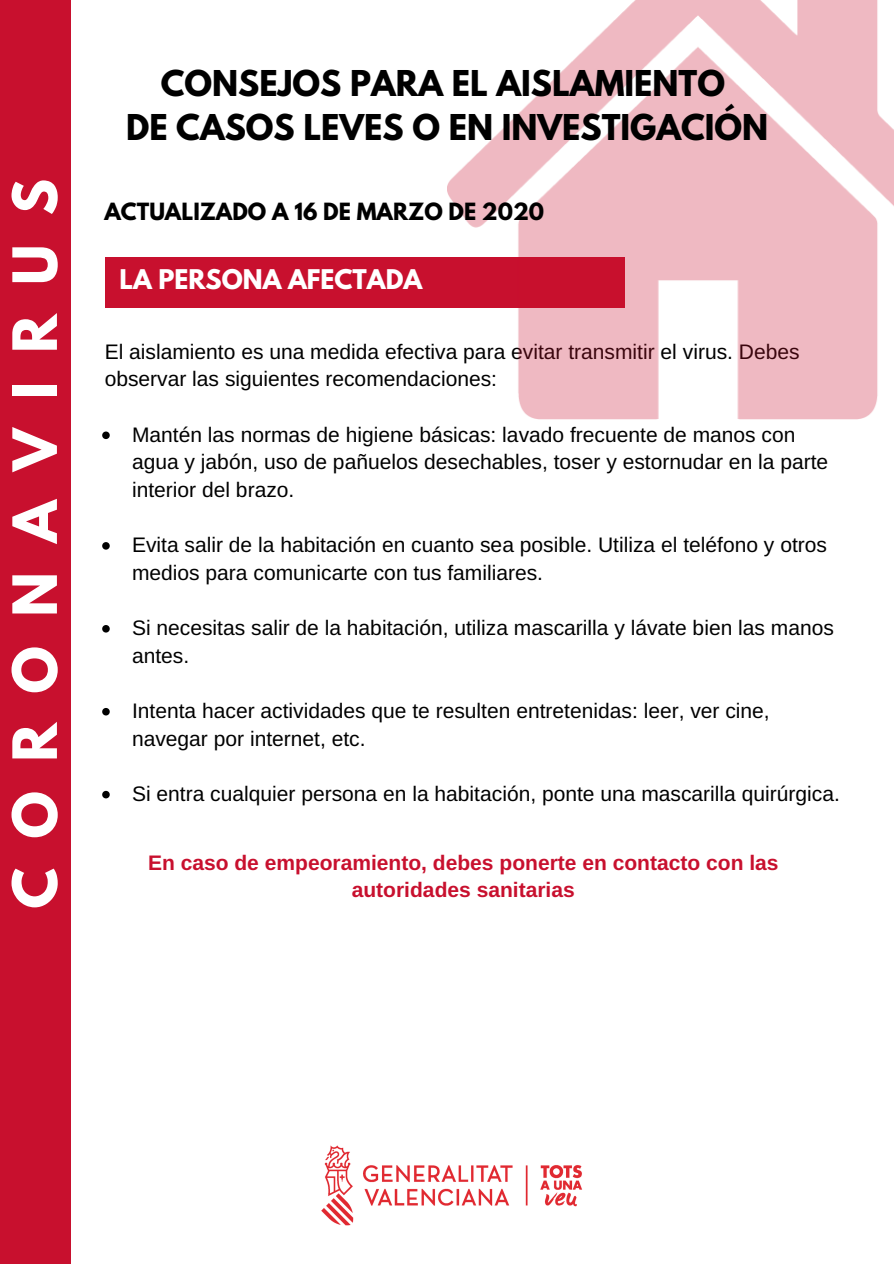
<style>
.page{position:relative;width:894px;height:1264px;background:#fff}
.page>*{position:absolute;margin:0;border:0;box-sizing:border-box;transform-origin:0 0}
.t1{font:700 54px "League Spartan";letter-spacing:.545em;color:#fff}
.t2{font:700 31.5px/44px "League Spartan";color:#000;text-align:center}
.t3{font:700 24px "League Spartan";color:#fff}
.t4{font:21px/27.6px "Arimo";color:#000}
.t5{font:700 21px/27.6px "Arimo";color:#c8102e;text-align:center}
.t6{font:700 21px "League Spartan";color:#000}
</style>
<div class="page">
<div style="left:0;top:0;width:71px;height:1263px;background:#c8102e"></div>
<div style="left:105px;top:258px;width:519px;height:50px;background:#c8102e"></div>
<svg style="left:102px;top:431px;width:8px;height:8px"></svg>
<svg style="left:102px;top:542px;width:8px;height:7px"></svg>
<svg style="left:102px;top:625px;width:8px;height:7px"></svg>
<svg style="left:102px;top:708px;width:8px;height:7px"></svg>
<svg style="left:102px;top:790px;width:8px;height:8px"></svg>
<img style="left:447px;top:0;width:446px;height:420px">
<img style="left:321px;top:1145px;width:262px;height:81px">
<h1 class="t1" style="left:8px;top:908px;width:731px;rotate:-90deg">CORONAVIRUS</h1>
<h2 class="t2" style="left:126px;top:66px;width:643px">CONSEJOS PARA EL AISLAMIENTO<br>DE CASOS LEVES O EN INVESTIGACIÓN</h2>
<p class="t6" style="left:104px;top:201px;width:441px">ACTUALIZADO A 16 DE MARZO DE 2020</p>
<p class="t3" style="left:119px;top:267px;width:304px">LA PERSONA AFECTADA</p>
<p class="t4" style="left:105px;top:337px;width:696px">El aislamiento es una medida efectiva para evitar transmitir el virus. Debes observar las siguientes recomendaciones:</p>
<p class="t4" style="left:132px;top:420px;width:697px">Mantén las normas de higiene básicas: lavado frecuente de manos con agua y jabón, uso de pañuelos desechables, toser y estornudar en la parte interior del brazo.</p>
<p class="t4" style="left:132px;top:531px;width:696px">Evita salir de la habitación en cuanto sea posible. Utiliza el teléfono y otros medios para comunicarte con tus familiares.</p>
<p class="t4" style="left:132px;top:614px;width:703px">Si necesitas salir de la habitación, utiliza mascarilla y lávate bien las manos antes.</p>
<p class="t4" style="left:132px;top:697px;width:639px">Intenta hacer actividades que te resulten entretenidas: leer, ver cine, navegar por internet, etc.</p>
<p class="t4" style="left:132px;top:779px;width:709px">Si entra cualquier persona en la habitación, ponte una mascarilla quirúrgica.</p>
<p class="t5" style="left:148px;top:848px;width:632px">En caso de empeoramiento, debes ponerte en contacto con las autoridades sanitarias</p>
</div>
